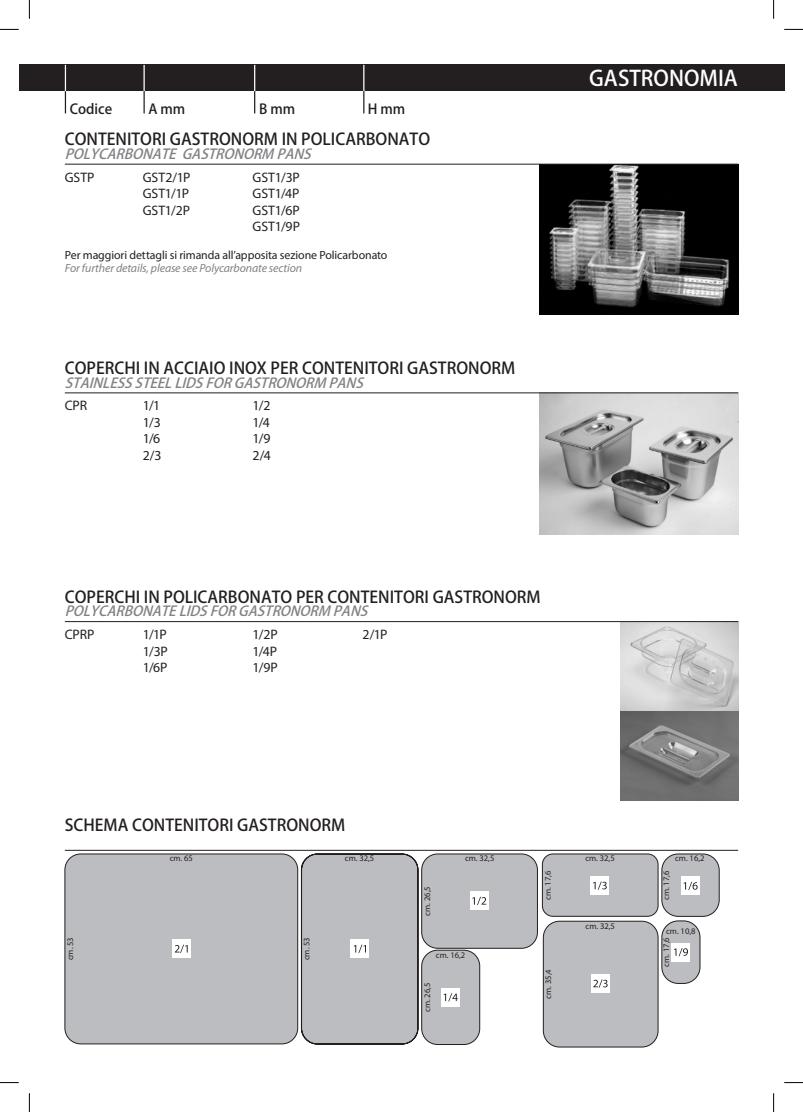
<style>
.page{position:relative;width:803px;height:1112px;background:#fff}
.page>*{position:absolute;margin:0;border:0;box-sizing:border-box;transform-origin:0 0}
.t1{font:21.25px "Adobe Heiti Std";color:#fff}
.Contenuto_tabella{font:16.25px "Adobe Heiti Std";color:#231f20}
.Contenuto_tabella-2{font:13.75px "Myriad Pro";letter-spacing:-.01em;color:#231f20}
.Contenuto_tabella-3{font:italic 13.75px "Adobe Heiti Std";color:#808285}
.Corpo_del_testo{font:italic 13.75px "Adobe Heiti Std";color:#808285}
.t2{font:13.75px "Adobe Heiti Std";color:#231f20}
.Contenuto_tabella-4{font:11.88px "Myriad Pro";letter-spacing:-.01em;color:#231f20}
.Contenuto_tabella-5{font:italic 11.88px "Myriad Pro";letter-spacing:-.01em;color:#808285}
.t3{font:8.5px "Myriad Pro";color:#231f20}
</style>
<div class="page">
<img style="left:540px;top:165px;width:198px;height:150px">
<img style="left:540px;top:393px;width:198px;height:142px">
<img style="left:620px;top:622px;width:118px;height:178px">
<div style="left:19px;top:65px;width:765px;height:26px;background:#231f20"></div>
<hr style="left:65px;top:81px;width:1px;height:32px;background:#231f20">
<hr style="left:143px;top:81px;width:2px;height:32px;background:#231f20">
<hr style="left:254px;top:81px;width:1px;height:32px;background:#231f20">
<hr style="left:363px;top:81px;width:1px;height:32px;background:#231f20">
<svg style="left:363px;top:65px;width:1px;height:26px"></svg>
<svg style="left:254px;top:65px;width:1px;height:26px"></svg>
<hr style="left:143px;top:65px;width:2px;height:26px;background:#fff">
<svg style="left:65px;top:65px;width:1px;height:26px"></svg>
<hr style="left:65px;top:164px;width:673px;height:1px;background:#231f20">
<hr style="left:65px;top:392px;width:673px;height:1px;background:#231f20">
<hr style="left:65px;top:621px;width:673px;height:1px;background:#231f20">
<hr style="left:65px;top:849px;width:673px;height:1px;background:#231f20">
<div style="left:65px;top:853px;width:233px;height:190px;background:#bcbdc0;border-radius:16px"></div>
<div style="left:65px;top:853px;width:233px;height:190px;border:1px solid #231f20;border-radius:16px"></div>
<div style="left:422px;top:853px;width:115px;height:95px;background:#bcbdc0;border-radius:16px"></div>
<div style="left:422px;top:853px;width:115px;height:95px;border:1px solid #231f20;border-radius:16px"></div>
<div style="left:422px;top:949px;width:58px;height:95px;background:#bcbdc0;border-radius:16px"></div>
<div style="left:422px;top:949px;width:58px;height:95px;border:1px solid #231f20;border-radius:16px"></div>
<div style="left:542px;top:853px;width:116px;height:63px;background:#bcbdc0;border-radius:11px"></div>
<div style="left:542px;top:853px;width:116px;height:63px;border:1px solid #231f20;border-radius:11px"></div>
<div style="left:543px;top:921px;width:115px;height:125px;background:#bcbdc0;border-radius:16px"></div>
<div style="left:543px;top:920px;width:115px;height:126px;border:1px solid #231f20;border-radius:16px"></div>
<div style="left:662px;top:853px;width:57px;height:63px;background:#bcbdc0;border-radius:16px"></div>
<div style="left:662px;top:853px;width:57px;height:63px;border:1px solid #231f20;border-radius:16px"></div>
<div style="left:662px;top:920px;width:38px;height:63px;background:#bcbdc0;border-radius:16px"></div>
<div style="left:662px;top:920px;width:38px;height:63px;border:1px solid #231f20;border-radius:16px"></div>
<div style="left:172px;top:939px;width:18px;height:18px;background:#fff"></div>
<svg style="left:175px;top:944px;width:13px;height:8px"></svg>
<div style="left:301px;top:853px;width:117px;height:190px;background:#bcbdc0"></div>
<div style="left:470px;top:891px;width:18px;height:18px;background:#fff"></div>
<svg style="left:472px;top:896px;width:14px;height:8px"></svg>
<div style="left:442px;top:988px;width:18px;height:18px;background:#fff"></div>
<svg style="left:444px;top:993px;width:14px;height:8px"></svg>
<div style="left:591px;top:876px;width:18px;height:18px;background:#fff"></div>
<svg style="left:593px;top:881px;width:14px;height:8px"></svg>
<div style="left:591px;top:974px;width:18px;height:18px;background:#fff"></div>
<svg style="left:593px;top:979px;width:15px;height:8px"></svg>
<div style="left:672px;top:942px;width:18px;height:18px;background:#fff"></div>
<svg style="left:674px;top:948px;width:14px;height:8px"></svg>
<div style="left:682px;top:876px;width:18px;height:18px;background:#fff"></div>
<svg style="left:684px;top:881px;width:14px;height:8px"></svg>
<svg style="left:0;top:29px;width:19px;height:1px"></svg>
<svg style="left:784px;top:29px;width:19px;height:1px"></svg>
<svg style="left:0;top:1082px;width:19px;height:1px"></svg>
<svg style="left:784px;top:1082px;width:19px;height:1px"></svg>
<svg style="left:29px;top:0;width:1px;height:19px"></svg>
<svg style="left:29px;top:1093px;width:1px;height:18px"></svg>
<svg style="left:773px;top:0;width:1px;height:19px"></svg>
<svg style="left:773px;top:1093px;width:1px;height:18px"></svg>
<p class="t2" style="left:70px;top:101px;width:44px">Codice</p>
<p class="t2" style="left:148px;top:101px;width:38px">A mm</p>
<p class="t2" style="left:259px;top:101px;width:38px">B mm</p>
<p class="t2" style="left:368px;top:101px;width:39px">H mm</p>
<p class="Contenuto_tabella" style="left:65px;top:129px;width:367px">CONTENITORI GASTRONORM IN POLICARBONATO</p>
<p class="Corpo_del_testo" style="left:65px;top:146px;width:252px">POLYCARBONATE GASTRONORM PANS</p>
<p class="Contenuto_tabella-2" style="left:65px;top:168px;width:31px">GSTP</p>
<p class="Contenuto_tabella-2" style="left:143px;top:168px;width:49px">GST2/1P</p>
<p class="Contenuto_tabella-2" style="left:253px;top:168px;width:49px">GST1/3P</p>
<p class="Contenuto_tabella-2" style="left:143px;top:185px;width:48px">GST1/1P</p>
<p class="Contenuto_tabella-2" style="left:253px;top:185px;width:48px">GST1/4P</p>
<p class="Contenuto_tabella-2" style="left:143px;top:201px;width:49px">GST1/2P</p>
<p class="Contenuto_tabella-2" style="left:253px;top:201px;width:49px">GST1/6P</p>
<p class="Contenuto_tabella-2" style="left:253px;top:218px;width:49px">GST1/9P</p>
<p class="Contenuto_tabella-4" style="left:65px;top:247px;width:324px">Per maggiori dettagli si rimanda all’apposita sezione Policarbonato</p>
<p class="Contenuto_tabella-5" style="left:65px;top:261px;width:239px">For further details, please see Polycarbonate section</p>
<p class="Contenuto_tabella" style="left:65px;top:358px;width:452px">COPERCHI IN ACCIAIO INOX PER CONTENITORI GASTRONORM</p>
<p class="Contenuto_tabella-3" style="left:65px;top:374px;width:304px">STAINLESSSTEELLIDSFORGASTRONORM PANS</p>
<p class="Contenuto_tabella-2" style="left:65px;top:397px;width:24px">CPR</p>
<p class="Contenuto_tabella-2" style="left:143px;top:397px;width:19px">1/1</p>
<p class="Contenuto_tabella-2" style="left:253px;top:397px;width:19px">1/2</p>
<p class="Contenuto_tabella-2" style="left:143px;top:413px;width:19px">1/3</p>
<p class="Contenuto_tabella-2" style="left:253px;top:413px;width:19px">1/4</p>
<p class="Contenuto_tabella-2" style="left:143px;top:430px;width:19px">1/6</p>
<p class="Contenuto_tabella-2" style="left:253px;top:430px;width:19px">1/9</p>
<p class="Contenuto_tabella-2" style="left:143px;top:446px;width:20px">2/3</p>
<p class="Contenuto_tabella-2" style="left:253px;top:446px;width:20px">2/4</p>
<p class="t1" style="left:589px;top:66px;width:150px">GASTRONOMIA</p>
<p class="Contenuto_tabella" style="left:65px;top:587px;width:477px">COPERCHI IN POLICARBONATO PER CONTENITORI GASTRONORM</p>
<p class="Contenuto_tabella-3" style="left:65px;top:603px;width:308px">POLYCARBONATELIDSFORGASTRONORM PANS</p>
<p class="Contenuto_tabella-2" style="left:65px;top:625px;width:31px">CPRP</p>
<p class="Contenuto_tabella-2" style="left:143px;top:625px;width:26px">1/1P</p>
<p class="Contenuto_tabella-2" style="left:253px;top:625px;width:27px">1/2P</p>
<p class="Contenuto_tabella-2" style="left:362px;top:625px;width:27px">2/1P</p>
<p class="Contenuto_tabella-2" style="left:143px;top:642px;width:27px">1/3P</p>
<p class="Contenuto_tabella-2" style="left:253px;top:642px;width:26px">1/4P</p>
<p class="Contenuto_tabella-2" style="left:143px;top:658px;width:26px">1/6P</p>
<p class="Contenuto_tabella-2" style="left:253px;top:658px;width:27px">1/9P</p>
<p class="Contenuto_tabella" style="left:65px;top:815px;width:282px">SCHEMA CONTENITORI GASTRONORM</p>
<p class="t3" style="left:170px;top:853px;width:25px">cm. 65</p>
<p class="t3" style="left:345px;top:853px;width:31px">cm. 32,5</p>
<p class="t3" style="left:66px;top:960px;width:25px;rotate:-90deg">cm. 53</p>
<p class="t3" style="left:302px;top:960px;width:25px;rotate:-90deg">cm. 53</p>
<p class="t3" style="left:423px;top:915px;width:31px;rotate:-90deg">cm. 26,5</p>
<p class="t3" style="left:465px;top:853px;width:31px">cm. 32,5</p>
<p class="t3" style="left:436px;top:950px;width:31px">cm. 16,2</p>
<p class="t3" style="left:423px;top:1011px;width:31px;rotate:-90deg">cm. 26,5</p>
<p class="t3" style="left:543px;top:899px;width:31px;rotate:-90deg">cm. 17,6</p>
<p class="t3" style="left:544px;top:998px;width:31px;rotate:-90deg">cm. 35,4</p>
<p class="t3" style="left:585px;top:853px;width:31px">cm. 32,5</p>
<p class="t3" style="left:585px;top:921px;width:31px">cm. 32,5</p>
<p class="t3" style="left:675px;top:853px;width:31px">cm. 16,2</p>
<p class="t3" style="left:662px;top:899px;width:31px;rotate:-90deg">cm. 17,6</p>
<p class="t3" style="left:666px;top:926px;width:31px">cm. 10,8</p>
<p class="t3" style="left:662px;top:966px;width:31px;rotate:-90deg">cm. 17,6</p>
</div>
